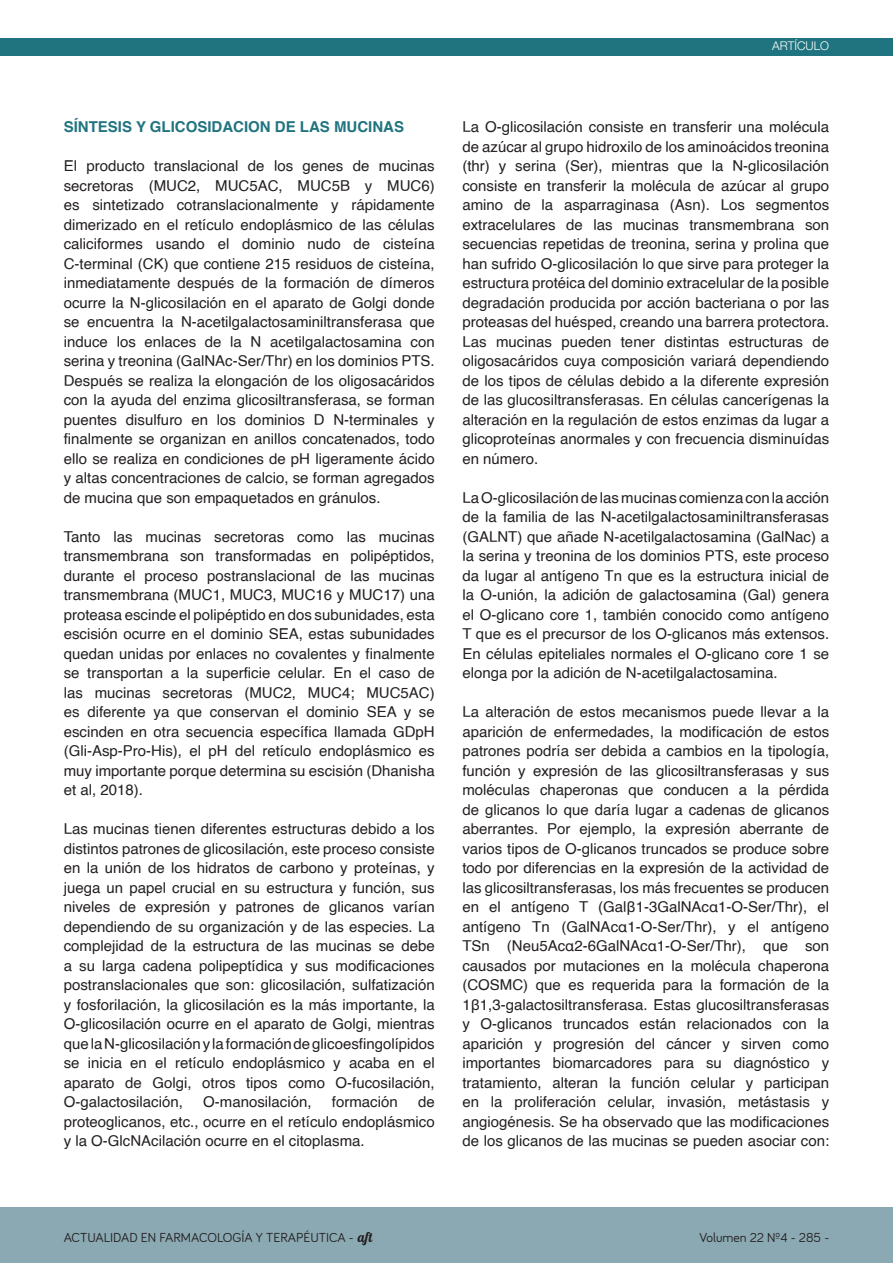
<style>
.page{position:relative;width:893px;height:1263px;background:#fff}
.page>*{position:absolute;margin:0;border:0;box-sizing:border-box;transform-origin:0 0}
.PÁRRAFO{font:15px/19.5px "Helvetica";color:#231f20;text-align:justify}
.PÁRRAFO-2{font:700 15px "Helvetica";color:#20747f}
.NUMERACIÓN{font:13.5px "Bariol";color:#231f20}
.t1{font:300 12px "Helvetica Neue";color:#fff}
.s1{font-family:"Lobster 1.4"}
</style>
<div class="page">
<div style="left:0;top:1208px;width:893px;height:55px;background:#8ba9b2"></div>
<div style="left:0;top:38px;width:893px;height:17px;background:#20747f"></div>
<p class="PÁRRAFO-2" style="left:64px;top:115px;width:342px">SÍNTESIS Y GLICOSIDACION DE LAS MUCINAS</p>
<p class="PÁRRAFO" style="left:64px;top:156px;width:372px">El producto translacional de los genes de mucinas secretoras (MUC2, MUC5AC, MUC5B y MUC6) es sintetizado cotranslacionalmente y rápidamente dimerizado en el retículo endoplásmico de las células caliciformes usando el dominio nudo de cisteína C-terminal (CK) que contiene 215 residuos de cisteína, inmediatamente después de la formación de dímeros ocurre la N-glicosilación en el aparato de Golgi donde se encuentra la N-acetilgalactosaminiltransferasa que induce los enlaces de la N acetilgalactosamina con serina y treonina (GalNAc-Ser/Thr) en los dominios PTS.<br>Después se realiza la elongación de los oligosacáridos con la ayuda del enzima glicosiltransferasa, se forman puentes disulfuro en los dominios D N-terminales y finalmente se organizan en anillos concatenados, todo ello se realiza en condiciones de pH ligeramente ácido y altas concentraciones de calcio, se forman agregados de mucina que son empaquetados en gránulos.</p>
<p class="PÁRRAFO" style="left:64px;top:527px;width:372px">Tanto las mucinas secretoras como las mucinas transmembrana son transformadas en polipéptidos, durante el proceso postranslacional de las mucinas transmembrana (MUC1, MUC3, MUC16 y MUC17) una proteasa escinde el polipéptido en dos subunidades, esta escisión ocurre en el dominio SEA, estas subunidades quedan unidas por enlaces no covalentes y finalmente se transportan a la superficie celular. En el caso de las mucinas secretoras (MUC2, MUC4; MUC5AC) es diferente ya que conservan el dominio SEA y se escinden en otra secuencia específica llamada GDpH (Gli-Asp-Pro-His), el pH del retículo endoplásmico es muy importante porque determina su escisión (Dhanisha et al, 2018).</p>
<p class="PÁRRAFO" style="left:64px;top:819px;width:372px">Las mucinas tienen diferentes estructuras debido a los distintos patrones de glicosilación, este proceso consiste en la unión de los hidratos de carbono y proteínas, y juega un papel crucial en su estructura y función, sus niveles de expresión y patrones de glicanos varían dependiendo de su organización y de las especies. La complejidad de la estructura de las mucinas se debe a su larga cadena polipeptídica y sus modificaciones postranslacionales que son: glicosilación, sulfatización y fosforilación, la glicosilación es la más importante, la O-glicosilación ocurre en el aparato de Golgi, mientras que la N-glicosilación y la formación de glicoesfingolípidos se inicia en el retículo endoplásmico y acaba en el aparato de Golgi, otros tipos como O-fucosilación, O-galactosilación,</p>
<p class="PÁRRAFO" style="left:203px;top:1092px;width:110px">O-manosilación,</p>
<p class="PÁRRAFO" style="left:332px;top:1092px;width:67px">formación</p>
<p class="PÁRRAFO" style="left:64px;top:1092px;width:372px;text-indent:354px">de proteoglicanos, etc., ocurre en el retículo endoplásmico y la O-GlcNAcilación ocurre en el citoplasma.</p>
<p class="t1" style="left:772px;top:38px;width:58px">ARTÍCULO</p>
<p class="PÁRRAFO" style="left:462px;top:117px;width:368px">La O-glicosilación consiste en transferir una molécula de azúcar al grupo hidroxilo de los aminoácidos treonina (thr) y serina (Ser), mientras que la N-glicosilación consiste en transferir la molécula de azúcar al grupo amino de la asparraginasa (Asn). Los segmentos extracelulares de las mucinas transmembrana son secuencias repetidas de treonina, serina y prolina que han sufrido O-glicosilación lo que sirve para proteger la estructura protéica del dominio extracelular de la posible degradación producida por acción bacteriana o por las proteasas del huésped, creando una barrera protectora.<br>Las mucinas pueden tener distintas estructuras de oligosacáridos cuya composición variará dependiendo de los tipos de células debido a la diferente expresión de las glucosiltransferasas. En células cancerígenas la alteración en la regulación de estos enzimas da lugar a glicoproteínas anormales y con frecuencia disminuídas en número.</p>
<p class="PÁRRAFO" style="left:462px;top:488px;width:368px">La O-glicosilación de las mucinas comienza con la acción de la familia de las N-acetilgalactosaminiltransferasas (GALNT) que añade N-acetilgalactosamina (GalNac) a la serina y treonina de los dominios PTS, este proceso da lugar al antígeno Tn que es la estructura inicial de la O-unión, la adición de galactosamina (Gal) genera el O-glicano core 1, también conocido como antígeno T que es el precursor de los O-glicanos más extensos.<br>En células epiteliales normales el O-glicano core 1 se elonga por la adición de N-acetilgalactosamina.</p>
<p class="PÁRRAFO" style="left:462px;top:702px;width:368px">La alteración de estos mecanismos puede llevar a la aparición de enfermedades, la modificación de estos patrones podría ser debida a cambios en la tipología, función y expresión de las glicosiltransferasas y sus moléculas chaperonas que conducen a la pérdida de glicanos lo que daría lugar a cadenas de glicanos aberrantes. Por ejemplo, la expresión aberrante de varios tipos de O-glicanos truncados se produce sobre todo por diferencias en la expresión de la actividad de las glicosiltransferasas, los más frecuentes se producen en el antígeno T (Galβ1-3GalNAcα1-O-Ser/Thr), el antígeno Tn (GalNAcα1-O-Ser/Thr), y el antígeno TSn (Neu5Acα2-6GalNAcα1-O-Ser/Thr), que son causados por mutaciones en la molécula chaperona (COSMC) que es requerida para la formación de la 1β1,3-galactosiltransferasa. Estas glucosiltransferasas y O-glicanos truncados están relacionados con la aparición y progresión del cáncer y sirven como importantes biomarcadores para su diagnóstico y tratamiento, alteran la función celular y participan en la proliferación celular, invasión, metástasis y angiogénesis. Se ha observado que las modificaciones de los glicanos de las mucinas se pueden asociar con:</p>
<p class="NUMERACIÓN" style="left:64px;top:1229px;width:310px">ACTUALIDAD EN FARMACOLOGÍA Y TERAPÉUTICA - <span class="s1">aft</span></p>
<p class="NUMERACIÓN" style="left:699px;top:1230px;width:131px">Volumen 22 Nº4 - 285 -</p>
</div>
